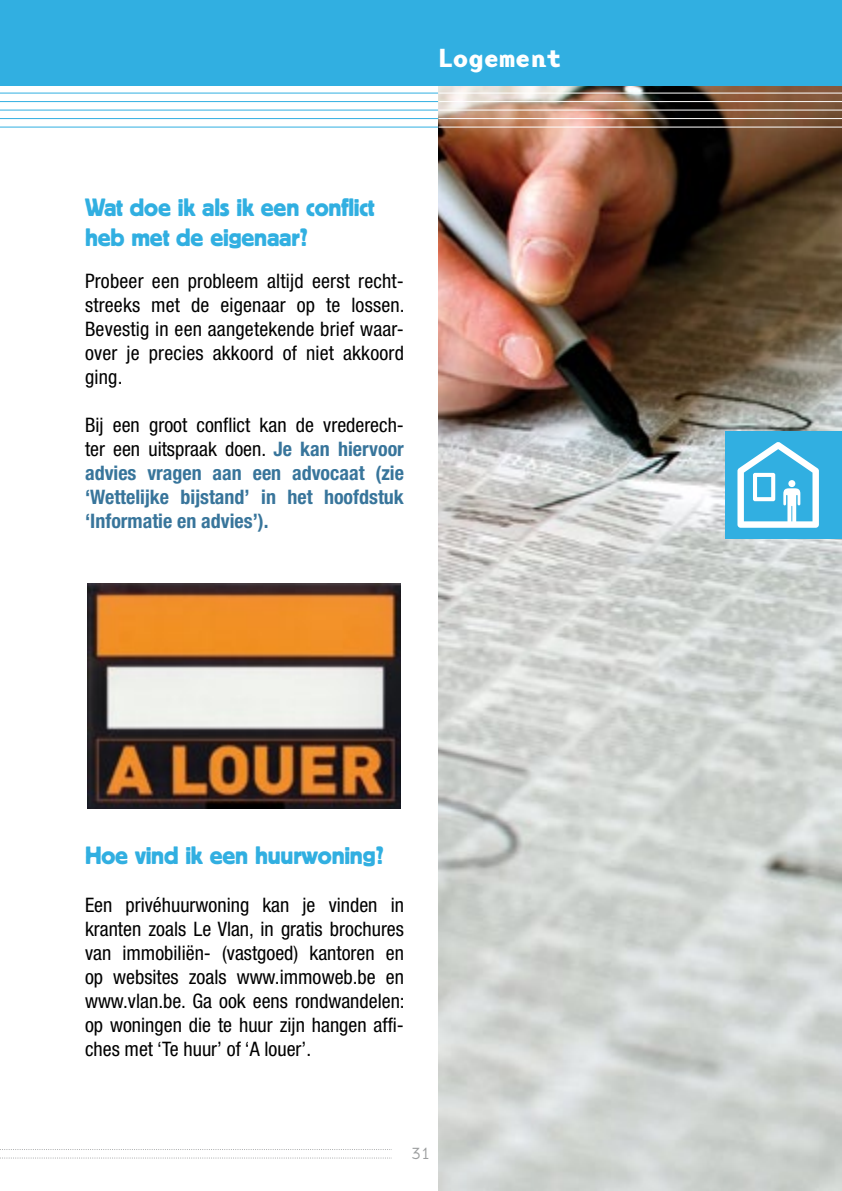
<style>
.page{position:relative;width:842px;height:1191px;background:#fff}
.page>*{position:absolute;margin:0;border:0;box-sizing:border-box;transform-origin:0 0}
.t1{font:700 26px "Base Mono Wide";color:#fff}
.t2{font:25px/30px "Block BE";letter-spacing:-.01em;color:#31afe1}
.t3{font:condensed 20px/24px "Helvetica Neue";letter-spacing:.005em;color:#000;text-align:justify}
.t4{font:700 condensed 20px/24px "Helvetica Neue";color:#38759b;text-align:justify}
.t5{font:100 16px "Base Mono Wide";color:#9c9e9f}
.s1{font-weight:400;color:#000}
</style>
<div class="page">
<svg style="left:0;top:1149px;width:392px;height:1px"></svg>
<svg style="left:0;top:1157px;width:392px;height:1px"></svg>
<img style="left:438px;top:85px;width:404px;height:1106px">
<hr style="left:0;top:93px;width:438px;height:1px;background:#31afe1">
<hr style="left:0;top:101px;width:438px;height:1px;background:#31afe1">
<hr style="left:0;top:110px;width:438px;height:1px;background:#31afe1">
<hr style="left:0;top:118px;width:438px;height:1px;background:#31afe1">
<hr style="left:0;top:127px;width:438px;height:1px;background:#31afe1">
<div style="left:0;top:0;width:842px;height:85px;background:#31afe1"></div>
<hr style="left:438px;top:93px;width:404px;height:1px;background:#fff">
<hr style="left:438px;top:101px;width:404px;height:1px;background:#fff">
<hr style="left:438px;top:110px;width:404px;height:1px;background:#fff">
<hr style="left:438px;top:118px;width:404px;height:1px;background:#fff">
<hr style="left:438px;top:127px;width:404px;height:1px;background:#fff">
<img style="left:87px;top:584px;width:313px;height:224px">
<div style="left:726px;top:431px;width:116px;height:108px;background:#31afe1"></div>
<svg style="left:737px;top:442px;width:82px;height:86px"></svg>
<h1 class="t1" style="left:437px;top:40px;width:126px">Logement</h1>
<p class="t2" style="left:85px;top:191px;width:291px">Wat doe ik als ik een conflict heb met de eigenaar?</p>
<p class="t3" style="left:85px;top:269px;width:321px">Probeer een probleem altijd eerst recht&shy;streeks met de eigenaar op te lossen.<br>Bevestig in een aangetekende brief waar&shy;over je precies akkoord of niet akkoord ging.</p>
<p class="t4" style="left:85px;top:413px;width:320px"><span class="s1">Bij een groot conflict kan de vrederech&shy;ter een uitspraak doen.</span> Je kan hiervoor advies vragen aan een advocaat (zie ‘Wettelijke bijstand’ in het hoofdstuk ‘Informatie en advies’).</p>
<p class="t2" style="left:85px;top:839px;width:301px">Hoe vind ik een huurwoning?</p>
<p class="t3" style="left:85px;top:893px;width:321px">Een privéhuurwoning kan je vinden in kranten zoals Le Vlan, in gratis brochures van immobiliën- (vastgoed) kantoren en op websites zoals www.immoweb.be en www.vlan.be. Ga ook eens rondwandelen: op woningen die te huur zijn hangen affi&shy;ches met ‘Te huur’ of ‘A louer’.</p>
<p class="t5" style="left:411px;top:1142px;width:21px">31</p>
</div>
